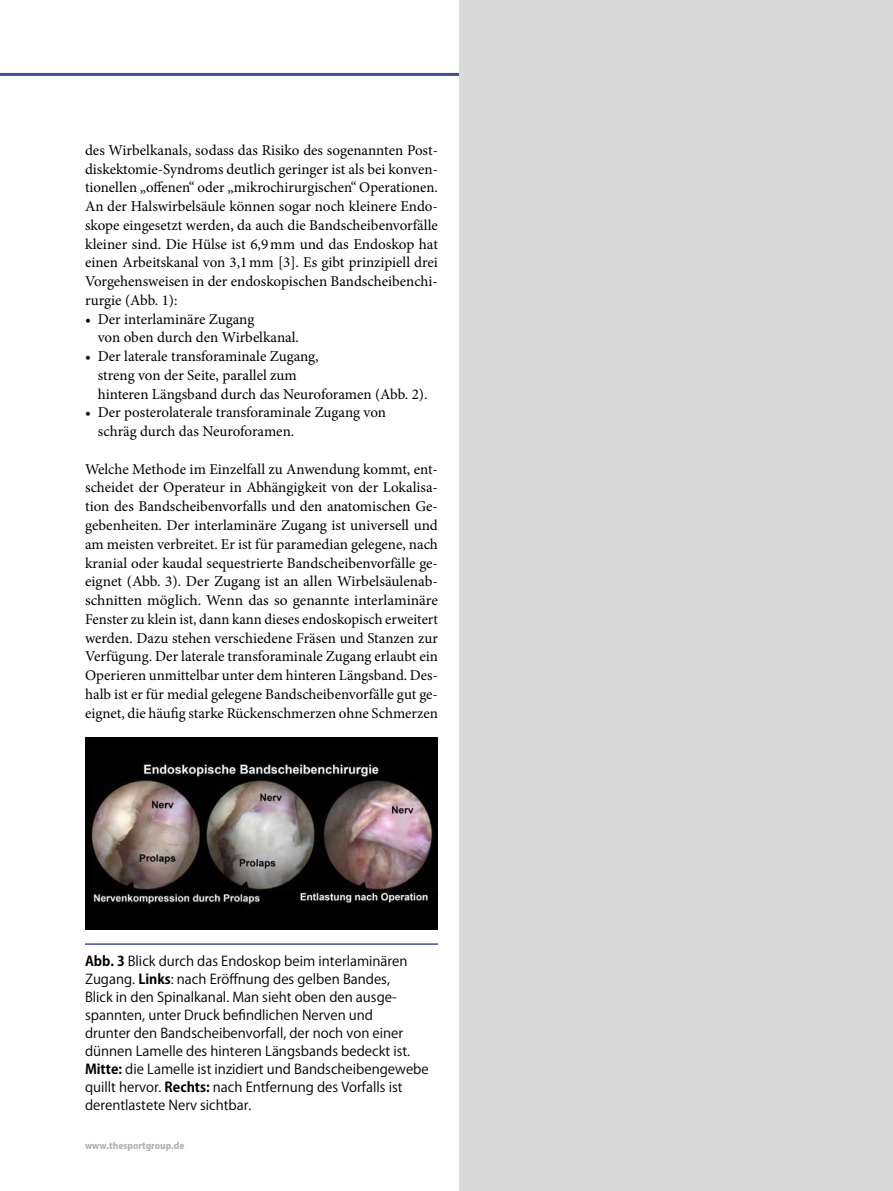
<style>
.page{position:relative;width:893px;height:1191px;background:#fff}
.page>*{position:absolute;margin:0;border:0;box-sizing:border-box;transform-origin:0 0}
.t1{font:15px/18.8px "Minion Pro";color:#000}
.t2{font:13.5px/18px "Koz Go Pro";color:#000}
.t3{font:800 9px "Koz Go Pro";color:#b1b2b3}
.s1{font-weight:700}
</style>
<div class="page">
<hr style="left:0;top:73px;width:893px;height:3px;background:#434b9b">
<div style="left:459px;top:0;width:434px;height:1191px;background:#dadada"></div>
<img style="left:85px;top:738px;width:353px;height:191px">
<hr style="left:85px;top:943px;width:353px;height:2px;background:#434b9b">
<p class="t1" style="left:85px;top:141px;width:354px;text-align:justify">des Wirbelkanals, sodass das Risiko des sogenannten Post&shy;diskektomie-Syndroms deutlich geringer ist als bei konven&shy;tionellen „offenen“ oder „mikrochirurgischen“ Operationen.<br>An der Halswirbelsäule können sogar noch kleinere Endo&shy;skope eingesetzt werden, da auch die Bandscheibenvorfälle kleiner sind. Die Hülse ist 6,9mm und das Endoskop hat einen Arbeitskanal von 3,1mm [3]. Es gibt prinzipiell drei Vorgehensweisen in der endoskopischen Bandscheibenchi&shy;rurgie (Abb. 1):</p>
<p class="t1" style="left:98px;top:309px;width:203px;text-indent:-13px">• Der interlaminäre Zugang<br>von oben durch den Wirbelkanal.</p>
<p class="t1" style="left:98px;top:347px;width:331px;text-indent:-13px">• Der laterale transforaminale Zugang,<br>streng von der Seite, parallel zum<br>hinteren Längsband durch das Neuroforamen (Abb. 2).</p>
<p class="t1" style="left:98px;top:403px;width:290px;text-indent:-13px">• Der posterolaterale transforaminale Zugang von schräg durch das Neuroforamen.</p>
<p class="t1" style="left:85px;top:459px;width:354px;text-align:justify">Welche Methode im Einzelfall zu Anwendung kommt, ent&shy;scheidet der Operateur in Abhängigkeit von der Lokalisa&shy;tion des Bandscheibenvorfalls und den anatomischen Ge&shy;gebenheiten. Der interlaminäre Zugang ist universell und am meisten verbreitet. Er ist für paramedian gelegene, nach kranial oder kaudal sequestrierte Bandscheibenvorfälle ge&shy;eignet (Abb. 3). Der Zugang ist an allen Wirbelsäulenab&shy;schnitten möglich. Wenn das so genannte interlaminäre Fenster zu klein ist, dann kann dieses endoskopisch erweitert werden. Dazu stehen verschiedene Fräsen und Stanzen zur Verfügung. Der laterale transforaminale Zugang erlaubt ein Operieren unmittelbar unter dem hinteren Längsband. Des&shy;halb ist er für medial gelegene Bandscheibenvorfälle gut ge&shy;eignet, die häufig starke Rückenschmerzen ohne Schmerzen</p>
<p class="t2" style="left:85px;top:952px;width:345px"><span class="s1">Abb. 3</span> Blick durch das Endoskop beim interlaminären Zugang. <span class="s1">Links</span>: nach Eröffnung des gelben Bandes,<br>Blick in den Spinalkanal. Man sieht oben den ausge&shy;spannten, unter Druck befindlichen Nerven und<br>drunter den Bandscheibenvorfall, der noch von einer dünnen Lamelle des hinteren Längsbands bedeckt ist.<br><span class="s1">Mitte:</span> die Lamelle ist inzidiert und Bandscheibengewebe quillt hervor. <span class="s1">Rechts:</span> nach Entfernung des Vorfalls ist derentlastete Nerv sichtbar.</p>
<p class="t3" style="left:85px;top:1139px;width:101px">www.thesportgroup.de</p>
</div>
